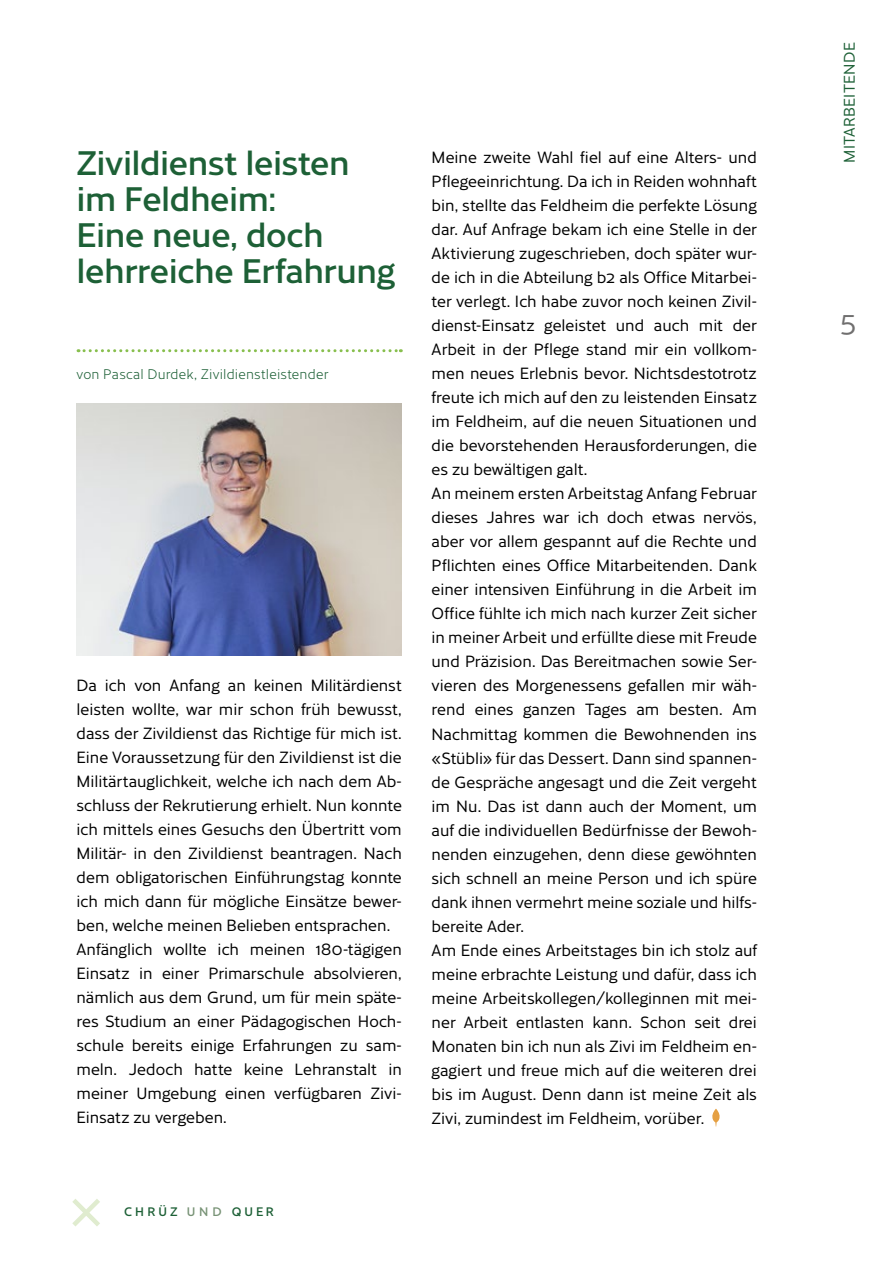
<style>
.page{position:relative;width:893px;height:1263px;background:#fff}
.page>*{position:absolute;margin:0;border:0;box-sizing:border-box;transform-origin:0 0}
.t1{font:500 33px/36px "Cresta";letter-spacing:-.015em;color:#1d6036}
.t2{font:27px "Cresta";color:#706f6f}
.t3{font:15.75px/24px "Cresta";color:#000}
.t4{font:15px "Cresta";letter-spacing:.02em;color:#1d6036}
.t5{font:300 13.5px "Cresta";letter-spacing:.015em;color:#1d6036}
.t6{font:500 12px "Cresta";letter-spacing:.27em;color:#1d6036}
.s1{color:#789376}
</style>
<div class="page">
<svg style="left:72px;top:1199px;width:28px;height:27px"></svg>
<svg style="left:78px;top:349px;width:323px;height:3px"></svg>
<svg style="left:712px;top:1109px;width:8px;height:17px"></svg>
<img style="left:77px;top:403px;width:325px;height:252px">
<h1 class="t1" style="left:77px;top:143px;width:320px">Zivildienst leisten im Feldheim:<br>Eine neue, doch lehrreiche Erfahrung</h1>
<p class="t5" style="left:77px;top:364px;width:253px">von Pascal Durdek, Zivildienstleistender</p>
<p class="t3" style="left:77px;top:673px;width:327px">Da ich von Anfang an keinen Militärdienst leisten wollte, war mir schon früh bewusst, dass der Zivildienst das Richtige für mich ist.<br>Eine Voraussetzung für den Zivildienst ist die Militärtauglichkeit, welche ich nach dem Ab&shy;schluss der Rekrutierung erhielt. Nun konnte ich mittels eines Gesuchs den Übertritt vom Militär- in den Zivildienst beantragen. Nach dem obligatorischen Einführungstag konnte ich mich dann für mögliche Einsätze bewer&shy;ben, welche meinen Belieben entsprachen.<br>Anfänglich wollte ich meinen 180-tägigen Einsatz in einer Primarschule absolvieren, nämlich aus dem Grund, um für mein späte&shy;res Studium an einer Pädagogischen Hoch&shy;schule bereits einige Erfahrungen zu sam&shy;meln. Jedoch hatte keine Lehranstalt in meiner Umgebung einen verfügbaren Zivi-Einsatz zu vergeben.</p>
<p class="t3" style="left:432px;top:145px;width:327px">Meine zweite Wahl fiel auf eine Alters- und Pflegeeinrichtung. Da ich in Reiden wohnhaft bin, stellte das Feldheim die perfekte Lösung dar. Auf Anfrage bekam ich eine Stelle in der Aktivierung zugeschrieben, doch später wur&shy;de ich in die Abteilung b2 als Office Mitarbei&shy;ter verlegt. Ich habe zuvor noch keinen Zivil&shy;dienst-Einsatz geleistet und auch mit der Arbeit in der Pflege stand mir ein vollkom&shy;men neues Erlebnis bevor. Nichtsdestotrotz freute ich mich auf den zu leistenden Einsatz im Feldheim, auf die neuen Situationen und die bevorstehenden Herausforderungen, die es zu bewältigen galt.<br>An meinem ersten Arbeitstag Anfang Februar dieses Jahres war ich doch etwas nervös, aber vor allem gespannt auf die Rechte und Pflichten eines Office Mitarbeitenden. Dank einer intensiven Einführung in die Arbeit im Office fühlte ich mich nach kurzer Zeit sicher in meiner Arbeit und erfüllte diese mit Freude und Präzision. Das Bereitmachen sowie Ser&shy;vieren des Morgenessens gefallen mir wäh&shy;rend eines ganzen Tages am besten. Am Nachmittag kommen die Bewohnenden ins «Stübli» für das Dessert. Dann sind spannen&shy;de Gespräche angesagt und die Zeit vergeht im Nu. Das ist dann auch der Moment, um auf die individuellen Bedürfnisse der Bewoh&shy;nenden einzugehen, denn diese gewöhnten sich schnell an meine Person und ich spüre dank ihnen vermehrt meine soziale und hilfs&shy;bereite Ader.<br>Am Ende eines Arbeitstages bin ich stolz auf meine erbrachte Leistung und dafür, dass ich meine Arbeitskollegen/kolleginnen mit mei&shy;ner Arbeit entlasten kann. Schon seit drei Monaten bin ich nun als Zivi im Feldheim en&shy;gagiert und freue mich auf die weiteren drei bis im August. Denn dann ist meine Zeit als Zivi, zumindest im Feldheim, vorüber.</p>
<p class="t6" style="left:124px;top:1203px;width:151px">CHRÜZ <span class="s1">UND</span> QUER</p>
<p class="t4" style="left:838px;top:163px;width:122px;rotate:-90deg">MITARBEITENDE</p>
<h2 class="t2" style="left:840px;top:301px;width:18px">5</h2>
</div>
